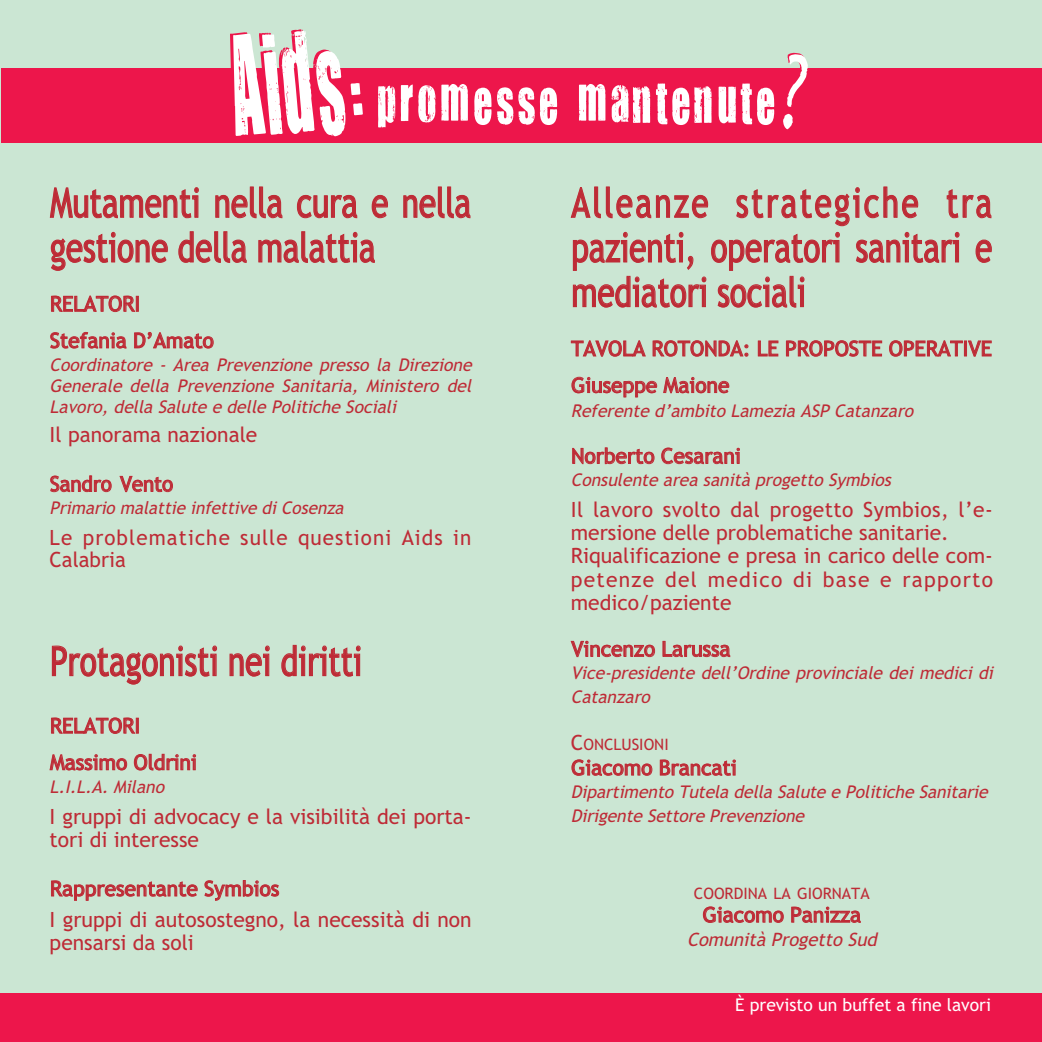
<style>
.page{position:relative;width:1042px;height:1042px;background:#fff}
.page>*{position:absolute;margin:0;border:0;box-sizing:border-box;transform-origin:0 0}
.t1{font:40.95px/44.6px "Trebuchet MS";color:#be2b36;scale:.77 1}
.t2{font:21px/23.1px "Trebuchet MS";color:#be2b36}
.t3{font:21px/22.6px "Trebuchet MS";letter-spacing:.055em;color:#be2b36}
.t4{font:italic 18.38px "Trebuchet MS";color:#be2b36}
.t5{font:italic 17.5px/21.3px "Trebuchet MS";color:#be2b36}
.t6{font:17.5px "Trebuchet MS";color:#fff}
.t7{font:15.75px "Trebuchet MS";color:#be2b36}
.s1{font-size:21px}
</style>
<div class="page">
<div style="left:0;top:0;width:1041px;height:1041px;background:#cbe6d3"></div>
<div style="left:0;top:992px;width:1041px;height:49px;background:#ed164b"></div>
<div style="left:1px;top:68px;width:1040px;height:74px;background:#ed164b"></div>
<svg style="left:230px;top:29px;width:133px;height:107px"></svg>
<svg style="left:378px;top:86px;width:17px;height:41px"></svg>
<svg style="left:401px;top:84px;width:11px;height:37px"></svg>
<svg style="left:418px;top:85px;width:17px;height:37px"></svg>
<svg style="left:441px;top:84px;width:27px;height:37px"></svg>
<svg style="left:474px;top:87px;width:17px;height:38px"></svg>
<svg style="left:497px;top:87px;width:37px;height:38px"></svg>
<svg style="left:540px;top:87px;width:17px;height:38px"></svg>
<svg style="left:579px;top:84px;width:26px;height:37px"></svg>
<svg style="left:611px;top:83px;width:100px;height:42px"></svg>
<svg style="left:718px;top:83px;width:56px;height:42px"></svg>
<svg style="left:783px;top:53px;width:24px;height:76px"></svg>
<h1 class="t1" style="left:50px;top:184px;width:548px">Mutamenti nella cura e nella gestione della malattia</h1>
<p class="t2" style="left:50px;top:287px;width:165px;line-height:36.6px">RELATORI<br>Stefania D’Amato</p>
<p class="t5" style="left:50px;top:355px;width:427px;text-align:justify">Coordinatore - Area Prevenzione presso la Direzione Generale della Prevenzione Sanitaria, Ministero del Lavoro, della Salute e delle Politiche Sociali</p>
<p class="t2" style="left:50px;top:425px;width:209px">Il panorama nazionale</p>
<p class="t2" style="left:50px;top:474px;width:125px">Sandro Vento</p>
<p class="t5" style="left:50px;top:498px;width:299px">Primario malattie infettive di Cosenza</p>
<p class="t3" style="left:50px;top:527px;width:423px">Le problematiche sulle questioni Aids in<br>Calabria</p>
<h1 class="t1" style="left:50px;top:642px;width:406px">Protagonisti nei diritti</h1>
<p class="t2" style="left:50px;top:709px;width:148px;line-height:36.6px">RELATORI<br>Massimo Oldrini</p>
<p class="t5" style="left:50px;top:777px;width:120px">L.I.L.A. Milano</p>
<p class="t2" style="left:50px;top:806px;width:423px">I gruppi di advocacy e la visibilità dei porta&shy;tori di interesse</p>
<p class="t2" style="left:50px;top:874px;width:423px;line-height:31.3px">Rappresentante Symbios<br>I gruppi di autosostegno, la necessità di non</p>
<p class="t2" style="left:50px;top:933px;width:146px">pensarsi da soli</p>
<h1 class="t1" style="left:571px;top:184px;width:548px;text-align:justify">Alleanze strategiche tra pazienti, operatori sanitari e mediatori sociali</h1>
<p class="t2" style="left:571px;top:332px;width:422px;line-height:36.6px">TAVOLA ROTONDA: LE PROPOSTE OPERATIVE<br>Giuseppe Maione</p>
<p class="t5" style="left:570px;top:401px;width:347px">Referente d’ambito Lamezia ASP Catanzaro</p>
<p class="t2" style="left:571px;top:446px;width:171px">Norberto Cesarani</p>
<p class="t5" style="left:570px;top:471px;width:325px">Consulente area sanità progetto Symbios</p>
<p class="t2" style="left:570px;top:500px;width:423px">Il lavoro svolto dal progetto Symbios, l’e&shy;mersione delle problematiche sanitarie.<br>Riqualificazione e presa in carico delle com&shy;petenze del medico di base e rapporto medico/paziente</p>
<p class="t2" style="left:571px;top:639px;width:161px">Vincenzo Larussa</p>
<p class="t5" style="left:570px;top:662px;width:427px;line-height:23.8px">Vice-presidente dell’Ordine provinciale dei medici di<br>Catanzaro</p>
<p class="t7" style="left:570px;top:738px;width:99px"><span class="s1">C</span>ONCLUSIONI</p>
<p class="t2" style="left:571px;top:757px;width:167px">Giacomo Brancati</p>
<p class="t5" style="left:570px;top:781px;width:421px;line-height:23.8px">Dipartimento Tutela della Salute e Politiche Sanitarie<br>Dirigente Settore Prevenzione</p>
<p class="t7" style="left:693px;top:887px;width:177px">COORDINA LA GIORNATA</p>
<p class="t2" style="left:702px;top:904px;width:160px">Giacomo Panizza</p>
<p class="t4" style="left:687px;top:931px;width:195px">Comunità Progetto Sud</p>
<p class="t6" style="left:735px;top:998px;width:257px">È previsto un buffet a fine lavori</p>
</div>
